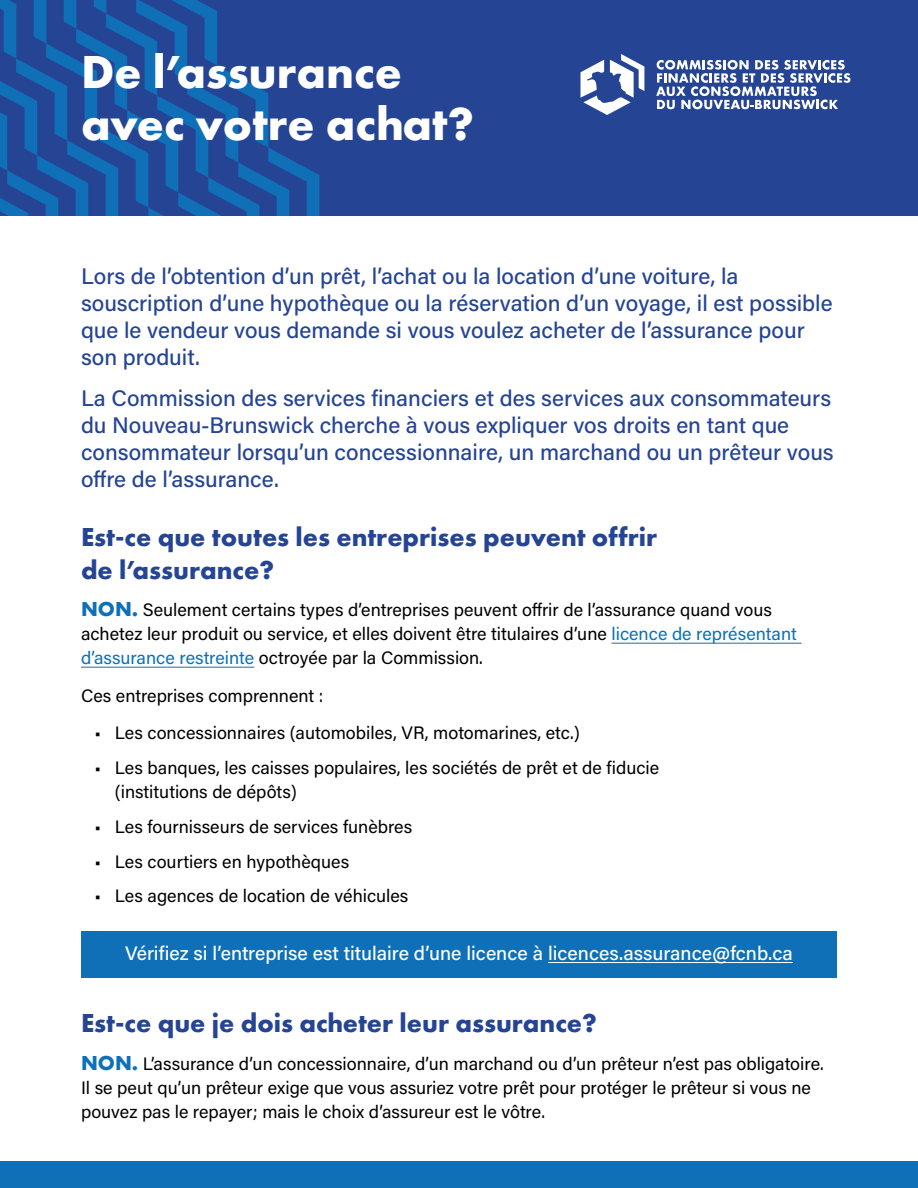
<style>
.page{position:relative;width:918px;height:1188px;background:#fff}
.page>*{position:absolute;margin:0;border:0;box-sizing:border-box;transform-origin:0 0}
.t1{font:700 48px/52.5px "Futura PT";color:#fff}
.t2{font:700 27px/32.4px "Futura PT";color:#254494}
.Intro{font:500 22.5px/27px "Acumin Pro";color:#254494}
.Call_out{font:500 19.5px "Acumin Pro";color:#fff}
.Body{font:18px/24px "Acumin Pro";color:#000}
.s1{font-family:"Futura PT";font-weight:700;font-size:21px;color:#0f70b8}
.s2{color:#0f70b8}
</style>
<div class="page">
<div style="left:0;top:0;width:918px;height:216px;background:#254494"></div>
<svg style="left:0;top:0;width:319px;height:216px"></svg>
<div style="left:0;top:1161px;width:918px;height:27px;background:#0f70b8"></div>
<svg style="left:580px;top:54px;width:64px;height:61px"></svg>
<svg style="left:656px;top:60px;width:194px;height:49px"></svg>
<hr style="left:612px;top:643px;width:190px;height:1px;background:#0f70b8">
<hr style="left:81px;top:667px;width:173px;height:1px;background:#0f70b8">
<div style="left:81px;top:932px;width:756px;height:46px;background:#0f70b8"></div>
<hr style="left:548px;top:962px;width:245px;height:1px;background:#fff">
<h1 class="t1" style="left:81px;top:44px;width:394px">De l’assurance avec votre achat?</h1>
<p class="Intro" style="left:81px;top:262px;width:753px">Lors de l’obtention d’un prêt, l’achat ou la location d’une voiture, la souscription d’une hypothèque ou la réservation d’un voyage, il est possible que le vendeur vous demande si vous voulez acheter de l’assurance pour son produit.</p>
<p class="Intro" style="left:81px;top:384px;width:754px">La Commission des services financiers et des services aux consommateurs du Nouveau-Brunswick cherche à vous expliquer vos droits en tant que consommateur lorsqu’un concessionnaire, un marchand ou un prêteur vous offre de l’assurance.</p>
<h2 class="t2" style="left:81px;top:520px;width:578px">Est-ce que toutes les entreprises peuvent offrir de l’assurance?</h2>
<p class="Body" style="left:81px;top:597px;width:718px"><span class="s1">NON.</span> Seulement certains types d’entreprises peuvent offrir de l’assurance quand vous achetez leur produit ou service, et elles doivent être titulaires d’une <span class="s2">licence de représentant d’assurance restreinte</span> octroyée par la Commission.</p>
<p class="Body" style="left:81px;top:683px;width:244px">Ces entreprises comprennent :</p>
<p class="Body" style="left:94px;top:720px;width:487px">• Les concessionnaires (automobiles, VR, motomarines, etc.)</p>
<p class="Body" style="left:115px;top:755px;width:546px;text-indent:-20px">• Les banques, les caisses populaires, les sociétés de prêt et de fiducie (institutions de dépôts)</p>
<p class="Body" style="left:94px;top:814px;width:319px">• Les fournisseurs de services funèbres</p>
<p class="Body" style="left:94px;top:849px;width:256px">• Les courtiers en hypothèques</p>
<p class="Body" style="left:94px;top:883px;width:316px">• Les agences de location de véhicules</p>
<p class="Call_out" style="left:125px;top:939px;width:669px">Vérifiez si l’entreprise est titulaire d’une licence à licences.assurance@fcnb.ca</p>
<h2 class="t2" style="left:81px;top:1007px;width:518px">Est-ce que je dois acheter leur assurance?</h2>
<p class="Body" style="left:81px;top:1051px;width:744px"><span class="s1">NON.</span> L’assurance d’un concessionnaire, d’un marchand ou d’un prêteur n’est pas obligatoire.<br>Il se peut qu’un prêteur exige que vous assuriez votre prêt pour protéger le prêteur si vous ne pouvez pas le repayer; mais le choix d’assureur est le vôtre.</p>
</div>
